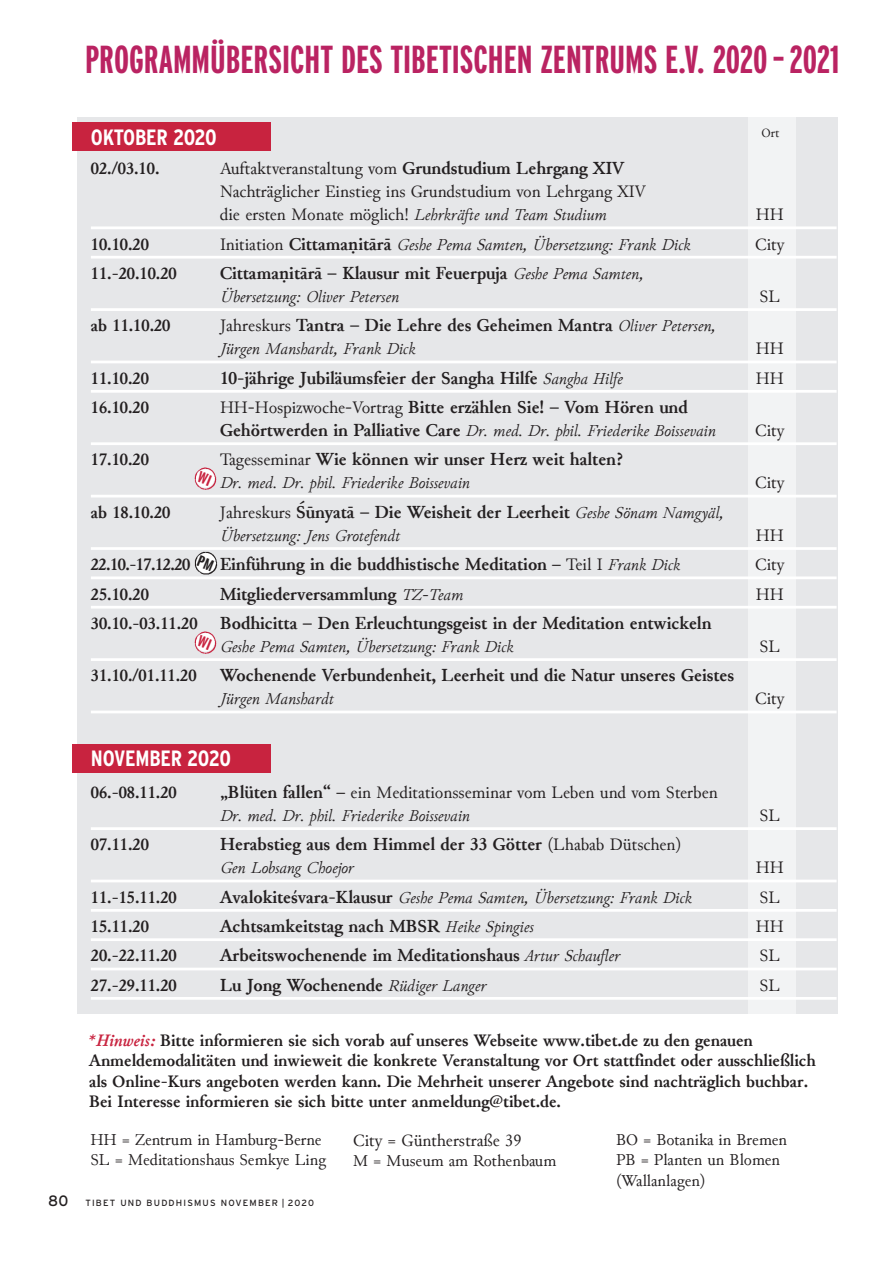
<style>
.page{position:relative;width:893px;height:1263px;background:#fff}
.page>*{position:absolute;margin:0;border:0;box-sizing:border-box;transform-origin:0 0}
.t1{font:700 extra-condensed 39px "Interstate";color:#ba2362}
.t2{font:700 22.2px "Interstate Condensed";letter-spacing:-.01em;color:#fff}
.t3{font:700 18.45px "Junicode";color:#231f20}
.t4{font:700 17.55px/20.2px "Junicode";color:#231f20}
.t5{font:17.55px/23.1px "Junicode";color:#231f20}
.t6{font:italic 16.65px "Junicode";color:#231f20}
.t7{font:16.65px/20.7px "Junicode";color:#231f20}
.t8{font:12.9px "Junicode";color:#231f20}
.t9{font:9px "Interstate";letter-spacing:.13em;color:#231f20}
.s1{font-weight:700;font-size:18.45px}
.s2{font-style:normal;font-size:17.55px}
.s3{font-weight:700;font-style:normal;font-size:18.45px}
.s4{font-family:"Source Serif Variable";font-style:normal}
.s5{font-family:"Source Serif Variable";font-weight:400;font-size:16.65px}
.s6{font-weight:400;font-style:italic;font-size:16.65px}
.s7{font-weight:400;font-size:17.55px}
.s8{font-size:17.55px}
.s9{font-style:italic;color:#c8233f}
.s10{font-size:15px}
</style>
<div class="page">
<div style="left:78px;top:117px;width:760px;height:896px;background:#e6e7e9"></div>
<div style="left:748px;top:117px;width:47px;height:896px;background:#f2f3f4"></div>
<hr style="left:91px;top:226px;width:746px;height:3px;background:#fff">
<hr style="left:91px;top:256px;width:746px;height:3px;background:#fff">
<hr style="left:91px;top:308px;width:746px;height:3px;background:#fff">
<hr style="left:91px;top:361px;width:746px;height:2px;background:#fff">
<hr style="left:91px;top:390px;width:746px;height:3px;background:#fff">
<hr style="left:91px;top:442px;width:746px;height:3px;background:#fff">
<hr style="left:91px;top:495px;width:746px;height:2px;background:#fff">
<hr style="left:91px;top:547px;width:746px;height:3px;background:#fff">
<hr style="left:91px;top:576px;width:746px;height:3px;background:#fff">
<hr style="left:91px;top:606px;width:746px;height:3px;background:#fff">
<hr style="left:91px;top:658px;width:746px;height:3px;background:#fff">
<hr style="left:91px;top:711px;width:746px;height:2px;background:#fff">
<hr style="left:91px;top:827px;width:746px;height:3px;background:#fff">
<hr style="left:91px;top:880px;width:746px;height:2px;background:#fff">
<hr style="left:91px;top:909px;width:746px;height:3px;background:#fff">
<hr style="left:91px;top:938px;width:746px;height:3px;background:#fff">
<hr style="left:91px;top:968px;width:746px;height:2px;background:#fff">
<hr style="left:91px;top:997px;width:746px;height:3px;background:#fff">
<div style="left:72px;top:123px;width:199px;height:28px;background:#c8233f"></div>
<div style="left:72px;top:744px;width:199px;height:28px;background:#c8233f"></div>
<img style="left:194px;top:467px;width:23px;height:23px">
<img style="left:194px;top:631px;width:23px;height:23px">
<img style="left:194px;top:551px;width:24px;height:24px">
<svg style="left:197px;top:471px;width:15px;height:15px"></svg>
<svg style="left:197px;top:635px;width:15px;height:15px"></svg>
<svg style="left:197px;top:555px;width:17px;height:16px"></svg>
<h1 class="t1" style="left:85px;top:38px;width:756px">PROGRAMMÜBERSICHT DES TIBETISCHEN ZENTRUMS E.V. 2020–2021</h1>
<p class="t2" style="left:91px;top:125px;width:127px">OKTOBER 2020</p>
<p class="t8" style="left:762px;top:123px;width:19px">Ort</p>
<p class="t4" style="left:91px;top:158px;width:70px">02./03.10.</p>
<p class="t5" style="left:220px;top:157px;width:427px">Auftaktveranstaltung vom <span class="s1">Grundstudium Lehrgang XIV<br></span>Nachträglicher Einstieg ins Grundstudium von Lehrgang XIV</p>
<p class="t6" style="left:220px;top:202px;width:388px"><span class="s2">die ersten Monate möglich!</span> Lehrkräfte und Team Studium</p>
<p class="t5" style="left:756px;top:203px;width:29px">HH</p>
<p class="t4" style="left:91px;top:233px;width:60px">10.10.20</p>
<p class="t6" style="left:220px;top:231px;width:472px"><span class="s2">Initiation</span> <span class="s3">Cittama</span><span class="s4">ṇ</span><span class="s3">itārā</span> Geshe Pema Samten, Übersetzung: Frank Dick</p>
<p class="t5" style="left:755px;top:232px;width:31px">City</p>
<p class="t4" style="left:91px;top:263px;width:87px">11.-20.10.20</p>
<p class="t3" style="left:220px;top:258px;width:425px">Cittama<span class="s5">ṇ</span>itārā – Klausur mit Feuerpuja <span class="s6">Geshe Pema Samten,</span></p>
<p class="t6" style="left:220px;top:283px;width:181px">Übersetzung: Oliver Petersen</p>
<p class="t5" style="left:760px;top:285px;width:22px">SL</p>
<p class="t4" style="left:91px;top:315px;width:81px">ab 11.10.20</p>
<p class="t3" style="left:220px;top:311px;width:497px"><span class="s7">Jahreskurs</span> Tantra – Die Lehre des Geheimen Mantra <span class="s6">Oliver Petersen,</span></p>
<p class="t6" style="left:220px;top:336px;width:197px">Jürgen Manshardt, Frank Dick</p>
<p class="t5" style="left:756px;top:337px;width:29px">HH</p>
<p class="t4" style="left:91px;top:367px;width:60px">11.10.20</p>
<p class="t3" style="left:220px;top:363px;width:404px">10-jährige Jubiläumsfeier der Sangha Hilfe <span class="s6">Sangha Hilfe</span></p>
<p class="t5" style="left:756px;top:366px;width:29px">HH</p>
<p class="t4" style="left:91px;top:397px;width:60px">16.10.20</p>
<p class="t3" style="left:220px;top:393px;width:469px"><span class="s7">HH-Hospizwoche-Vortrag</span> Bitte erzählen Sie! – Vom Hören und</p>
<p class="t6" style="left:220px;top:417px;width:497px"><span class="s3">Gehörtwerden in Palliative Care</span> Dr. med. Dr. phil. Friederike Boissevain</p>
<p class="t5" style="left:755px;top:419px;width:31px">City</p>
<p class="t4" style="left:91px;top:449px;width:60px">17.10.20</p>
<p class="t3" style="left:220px;top:445px;width:404px"><span class="s7">Tagesseminar</span> Wie können wir unser Herz weit halten?</p>
<p class="t6" style="left:220px;top:470px;width:252px">Dr. med. Dr. phil. Friederike Boissevain</p>
<p class="t5" style="left:755px;top:471px;width:31px">City</p>
<p class="t4" style="left:91px;top:502px;width:81px">ab 18.10.20</p>
<p class="t3" style="left:220px;top:497px;width:505px"><span class="s7">Jahreskurs</span> Śūnyatā – Die Weisheit der Leerheit <span class="s6">Geshe Sönam Namgyäl,</span></p>
<p class="t6" style="left:220px;top:522px;width:182px">Übersetzung: Jens Grotefendt</p>
<p class="t5" style="left:756px;top:523px;width:29px">HH</p>
<p class="t4" style="left:91px;top:554px;width:101px">22.10.-17.12.20</p>
<p class="t3" style="left:220px;top:550px;width:462px">Einführung in die buddhistische Meditation <span class="s7">– Teil I</span> <span class="s6">Frank Dick</span></p>
<p class="t5" style="left:755px;top:553px;width:31px">City</p>
<p class="t4" style="left:91px;top:583px;width:60px">25.10.20</p>
<p class="t3" style="left:220px;top:579px;width:245px">Mitgliederversammlung <span class="s6">TZ-Team</span></p>
<p class="t5" style="left:756px;top:582px;width:29px">HH</p>
<p class="t3" style="left:91px;top:608px;width:622px"><span class="s8">30.10.-03.11.20</span> Bodhicitta – Den Erleuchtungsgeist in der Meditation entwickeln</p>
<p class="t6" style="left:220px;top:633px;width:295px">Geshe Pema Samten, Übersetzung: Frank Dick</p>
<p class="t5" style="left:760px;top:635px;width:22px">SL</p>
<p class="t4" style="left:91px;top:665px;width:107px">31.10./01.11.20</p>
<p class="t3" style="left:220px;top:661px;width:516px">Wochenende Verbundenheit, Leerheit und die Natur unseres Geistes</p>
<p class="t6" style="left:220px;top:686px;width:115px">Jürgen Manshardt</p>
<p class="t5" style="left:755px;top:687px;width:31px">City</p>
<p class="t2" style="left:91px;top:746px;width:142px">NOVEMBER 2020</p>
<p class="t4" style="left:91px;top:782px;width:87px">06.-08.11.20</p>
<p class="t5" style="left:220px;top:780px;width:499px"><span class="s1">„Blüten fallen“</span> – ein Meditationsseminar vom Leben und vom Sterben</p>
<p class="t6" style="left:220px;top:802px;width:252px">Dr. med. Dr. phil. Friederike Boissevain</p>
<p class="t5" style="left:760px;top:804px;width:22px">SL</p>
<p class="t4" style="left:91px;top:834px;width:60px">07.11.20</p>
<p class="t3" style="left:220px;top:830px;width:463px">Herabstieg aus dem Himmel der 33 Götter <span class="s7">(Lhabab Dütschen)</span></p>
<p class="t6" style="left:220px;top:855px;width:135px">Gen Lobsang Choejor</p>
<p class="t5" style="left:756px;top:856px;width:29px">HH</p>
<p class="t4" style="left:91px;top:886px;width:87px">11.-15.11.20</p>
<p class="t6" style="left:220px;top:884px;width:473px"><span class="s3">Avalokiteśvara-Klausur</span> Geshe Pema Samten, Übersetzung: Frank Dick</p>
<p class="t5" style="left:760px;top:885px;width:22px">SL</p>
<p class="t4" style="left:91px;top:916px;width:60px">15.11.20</p>
<p class="t3" style="left:220px;top:911px;width:315px">Achtsamkeitstag nach MBSR <span class="s6">Heike Spingies</span></p>
<p class="t5" style="left:756px;top:915px;width:29px">HH</p>
<p class="t4" style="left:91px;top:945px;width:87px">20.-22.11.20</p>
<p class="t3" style="left:220px;top:941px;width:402px">Arbeitswochenende im Meditationshaus <span class="s6">Artur Schaufler</span></p>
<p class="t5" style="left:760px;top:944px;width:22px">SL</p>
<p class="t4" style="left:91px;top:974px;width:87px">27.-29.11.20</p>
<p class="t3" style="left:220px;top:970px;width:268px">Lu Jong Wochenende <span class="s6">Rüdiger Langer</span></p>
<p class="t5" style="left:760px;top:973px;width:22px">SL</p>
<p class="t4" style="left:89px;top:1030px;width:728px"><span class="s9">*Hinweis:</span> Bitte informieren sie sich vorab auf unseres Webseite www.tibet.de zu den genauen Anmeldemodalitäten und inwieweit die konkrete Veranstaltung vor Ort stattfindet oder ausschließlich als Online-Kurs angeboten werden kann. Die Mehrheit unserer Angebote sind nachträglich buchbar.<br>Bei Interesse informieren sie sich bitte unter anmeldung@tibet.de.</p>
<p class="t7" style="left:90px;top:1129px;width:237px;line-height:20.2px">HH = Zentrum in Hamburg-Berne<br>SL = Meditationshaus Semkye Ling</p>
<p class="t5" style="left:353px;top:1128px;width:170px">City = Güntherstraße 39</p>
<p class="t7" style="left:353px;top:1150px;width:205px">M = Museum am Rothenbaum</p>
<p class="t9" style="left:48px;top:1198px;width:267px"><span class="s10">80</span> TIBET UND BUDDHISMUS NOVEMBER | 2020</p>
<p class="t7" style="left:616px;top:1129px;width:173px">BO = Botanika in Bremen<br>PB = Planten un Blomen (Wallanlagen)</p>
</div>
